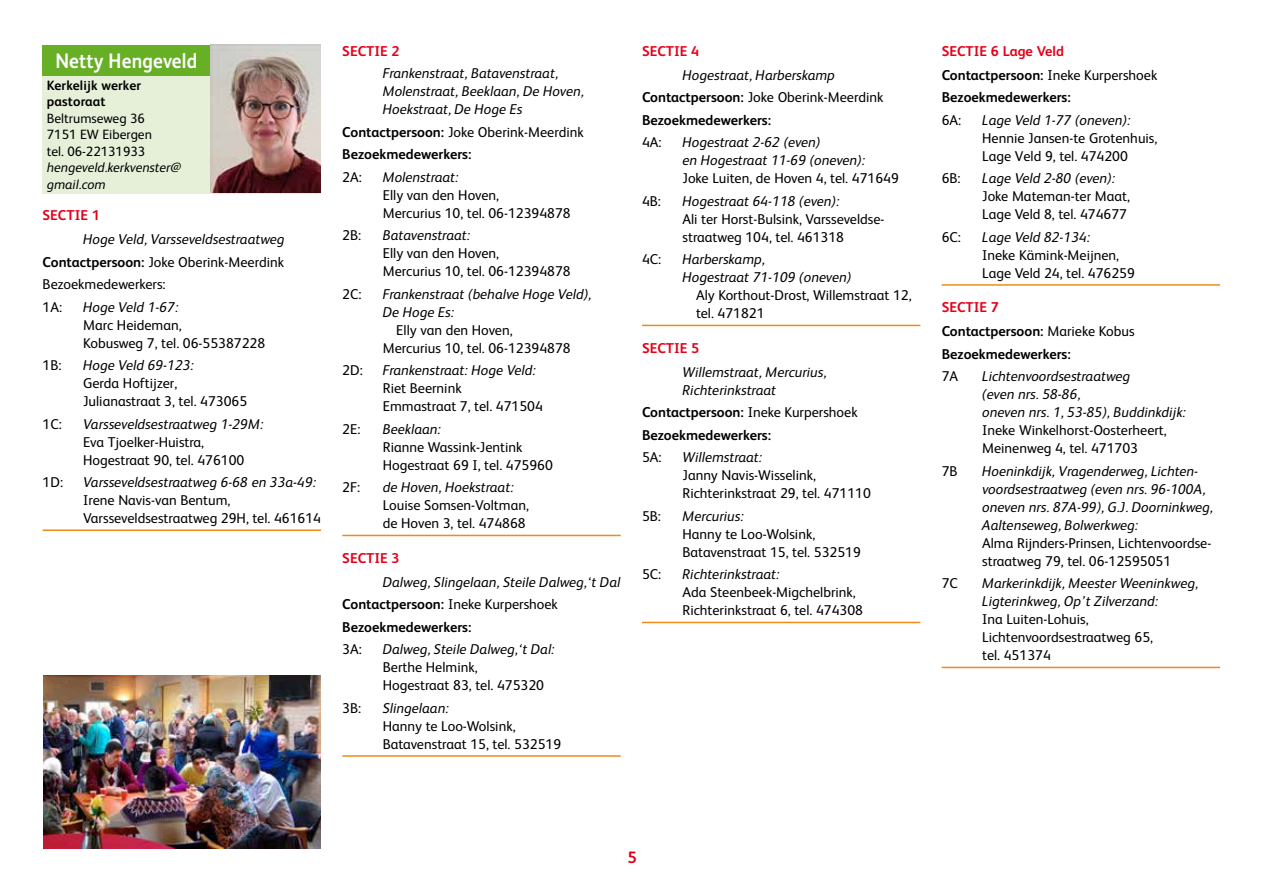
<style>
.page{position:relative;width:1263px;height:893px;background:#fff}
.page>*{position:absolute;margin:0;border:0;box-sizing:border-box;transform-origin:0 0}
.t1{font:700 21px "FS Albert";letter-spacing:.01em;color:#fff;scale:.9 1}
.t2{font:700 16.5px "FS Albert";color:#e2001a}
.t3{font:14.25px/18px "FS Albert";color:#000}
.t4{font:italic 14.25px/18px "FS Albert";color:#000}
.t5{font:700 14.25px/22.5px "FS Albert";color:#000}
.t6{font:700 14.25px "FS Albert";color:#e2001a}
.t7{font:13.5px/16.5px "FS Albert";color:#000}
.t8{font:italic 13.5px/16.5px "FS Albert";color:#000}
.t9{font:700 13.5px/16.5px "FS Albert";letter-spacing:.01em;color:#000}
.s1{font-style:italic}
.s2{font-weight:700}
.s3{font-weight:400}
.s4{font-weight:700;font-style:normal}
.s5{font-style:normal}
.s6{font-weight:400;font-style:italic}
.s7{font-weight:700;color:#e2001a}
.s8{color:#e2001a}
</style>
<div class="page">
<hr style="left:43px;top:529px;width:278px;height:2px;background:#f08a1a">
<div style="left:43px;top:74px;width:278px;height:120px;background:#e6f0d8"></div>
<div style="left:43px;top:45px;width:186px;height:31px;background:#67af24"></div>
<img style="left:210px;top:45px;width:111px;height:148px">
<hr style="left:342px;top:535px;width:279px;height:1px;background:#f08a1a">
<hr style="left:342px;top:755px;width:279px;height:2px;background:#f08a1a">
<hr style="left:642px;top:325px;width:278px;height:1px;background:#f08a1a">
<hr style="left:642px;top:622px;width:278px;height:1px;background:#f08a1a">
<hr style="left:942px;top:284px;width:278px;height:2px;background:#f08a1a">
<hr style="left:942px;top:667px;width:278px;height:1px;background:#f08a1a">
<img style="left:44px;top:675px;width:277px;height:173px">
<h1 class="t1" style="left:55px;top:47px;width:159px">Netty Hengeveld</h1>
<p class="t9" style="left:47px;top:76px;width:96px">Kerkelijk werker pastoraat</p>
<p class="t7" style="left:47px;top:109px;width:107px">Beltrumseweg 36<br>7151 EW Eibergen tel. 06-22131933</p>
<p class="t8" style="left:47px;top:159px;width:136px">hengeveld.kerkvenster@ gmail.com</p>
<p class="t6" style="left:43px;top:205px;width:59px">SECTIE 1</p>
<p class="t3" style="left:43px;top:227px;width:243px;line-height:22.5px;text-indent:40px"><span class="s1">Hoge Veld, Varsseveldsestraatweg<br></span><span class="s2">Contactpersoon:</span> Joke Oberink-Meerdink<br>Bezoekmedewerkers:<br>1A:</p>
<p class="t4" style="left:83px;top:297px;width:97px">Hoge Veld 1-67:</p>
<p class="t3" style="left:83px;top:315px;width:184px">Marc Heideman,<br>Kobusweg 7, tel. 06-55387228</p>
<p class="t3" style="left:43px;top:355px;width:20px">1B:</p>
<p class="t4" style="left:83px;top:355px;width:112px">Hoge Veld 69-123:</p>
<p class="t3" style="left:83px;top:373px;width:166px">Gerda Hoftijzer,<br>Julianastraat 3, tel. 473065</p>
<p class="t3" style="left:43px;top:414px;width:21px">1C:</p>
<p class="t4" style="left:83px;top:414px;width:182px">Varsseveldsestraatweg 1-29M:</p>
<p class="t3" style="left:83px;top:432px;width:163px">Eva Tjoelker-Huistra,<br>Hogestraat 90, tel. 476100</p>
<p class="t3" style="left:43px;top:472px;width:22px">1D:</p>
<p class="t4" style="left:83px;top:472px;width:235px">Varsseveldsestraatweg 6-68 en 33a-49:</p>
<p class="t3" style="left:83px;top:490px;width:239px">Irene Navis-van Bentum,<br>Varsseveldsestraatweg 29H, tel. 461614</p>
<p class="t6" style="left:342px;top:41px;width:59px">SECTIE 2</p>
<p class="t4" style="left:383px;top:64px;width:202px">Frankenstraat, Batavenstraat,<br>Molenstraat, Beeklaan, De Hoven,<br>Hoekstraat, De Hoge Es</p>
<p class="t5" style="left:342px;top:120px;width:243px">Contactpersoon: <span class="s3">Joke Oberink-Meerdink<br></span>Bezoekmedewerkers:</p>
<p class="t3" style="left:342px;top:167px;width:21px">2A:</p>
<p class="t4" style="left:383px;top:167px;width:77px">Molenstraat:</p>
<p class="t3" style="left:383px;top:185px;width:189px">Elly van den Hoven,<br>Mercurius 10, tel. 06-12394878</p>
<p class="t3" style="left:342px;top:226px;width:20px">2B:</p>
<p class="t4" style="left:383px;top:226px;width:89px">Batavenstraat:</p>
<p class="t3" style="left:383px;top:244px;width:189px">Elly van den Hoven,<br>Mercurius 10, tel. 06-12394878</p>
<p class="t3" style="left:342px;top:284px;width:21px">2C:</p>
<p class="t4" style="left:383px;top:284px;width:210px">Frankenstraat (behalve Hoge Veld),<br>De Hoge Es:</p>
<p class="t3" style="left:383px;top:320px;width:189px;text-indent:13px">Elly van den Hoven,<br>Mercurius 10, tel. 06-12394878</p>
<p class="t3" style="left:342px;top:361px;width:22px">2D:</p>
<p class="t4" style="left:383px;top:361px;width:154px">Frankenstraat: Hoge Veld:</p>
<p class="t3" style="left:383px;top:379px;width:162px">Riet Beernink<br>Emmastraat 7, tel. 471504</p>
<p class="t3" style="left:342px;top:419px;width:20px">2E:</p>
<p class="t4" style="left:383px;top:419px;width:60px">Beeklaan:</p>
<p class="t3" style="left:383px;top:437px;width:172px">Rianne Wassink-Jentink<br>Hogestraat 69 I, tel. 475960</p>
<p class="t3" style="left:342px;top:478px;width:20px">2F:</p>
<p class="t4" style="left:383px;top:478px;width:132px">de Hoven, Hoekstraat:</p>
<p class="t3" style="left:383px;top:496px;width:148px">Louise Somsen-Voltman, de Hoven 3, tel. 474868</p>
<p class="t6" style="left:342px;top:548px;width:59px">SECTIE 3</p>
<p class="t4" style="left:342px;top:570px;width:280px;line-height:22.5px;text-indent:40px">Dalweg, Slingelaan, Steile Dalweg,‘t Dal<br><span class="s4">Contactpersoon:</span> <span class="s5">Ineke Kurpershoek<br></span><span class="s4">Bezoekmedewerkers:</span></p>
<p class="t3" style="left:342px;top:640px;width:21px">3A:</p>
<p class="t4" style="left:383px;top:640px;width:173px">Dalweg, Steile Dalweg,‘t Dal:</p>
<p class="t3" style="left:383px;top:658px;width:163px">Berthe Helmink,<br>Hogestraat 83, tel. 475320</p>
<p class="t3" style="left:342px;top:698px;width:20px">3B:</p>
<p class="t4" style="left:383px;top:698px;width:67px">Slingelaan:</p>
<p class="t3" style="left:383px;top:716px;width:180px">Hanny te Loo-Wolsink,<br>Batavenstraat 15, tel. 532519</p>
<p class="t6" style="left:642px;top:41px;width:59px">SECTIE 4</p>
<p class="t5" style="left:642px;top:63px;width:243px;text-indent:40px"><span class="s6">Hogestraat, Harberskamp<br></span>Contactpersoon: <span class="s3">Joke Oberink-Meerdink<br></span>Bezoekmedewerkers:</p>
<p class="t3" style="left:642px;top:133px;width:21px">4A:</p>
<p class="t4" style="left:682px;top:133px;width:184px">Hogestraat 2-62 (even)<br>en Hogestraat 11-69 (oneven):</p>
<p class="t3" style="left:682px;top:169px;width:218px">Joke Luiten, de Hoven 4, tel. 471649</p>
<p class="t3" style="left:642px;top:191px;width:20px">4B:</p>
<p class="t4" style="left:682px;top:191px;width:158px">Hogestraat 64-118 (even):</p>
<p class="t3" style="left:682px;top:209px;width:203px">Ali ter Horst-Bulsink, Varsseveldse&shy;straatweg 104, tel. 461318</p>
<p class="t3" style="left:642px;top:250px;width:21px">4C:</p>
<p class="t4" style="left:682px;top:250px;width:170px">Harberskamp,<br>Hogestraat 71-109 (oneven)</p>
<p class="t3" style="left:696px;top:286px;width:217px">Aly Korthout-Drost, Willemstraat 12, tel. 471821</p>
<p class="t6" style="left:642px;top:338px;width:59px">SECTIE 5</p>
<p class="t4" style="left:682px;top:362px;width:145px">Willemstraat, Mercurius,<br>Richterinkstraat</p>
<p class="t5" style="left:642px;top:401px;width:217px">Contactpersoon: <span class="s3">Ineke Kurpershoek<br></span>Bezoekmedewerkers:</p>
<p class="t3" style="left:642px;top:448px;width:21px">5A:</p>
<p class="t4" style="left:682px;top:448px;width:81px">Willemstraat:</p>
<p class="t3" style="left:682px;top:466px;width:190px">Janny Navis-Wisselink,<br>Richterinkstraat 29, tel. 471110</p>
<p class="t3" style="left:642px;top:506px;width:20px">5B:</p>
<p class="t4" style="left:682px;top:506px;width:63px">Mercurius:</p>
<p class="t3" style="left:682px;top:524px;width:180px">Hanny te Loo-Wolsink,<br>Batavenstraat 15, tel. 532519</p>
<p class="t3" style="left:642px;top:565px;width:21px">5C:</p>
<p class="t4" style="left:682px;top:565px;width:98px">Richterinkstraat:</p>
<p class="t3" style="left:682px;top:583px;width:182px">Ada Steenbeek-Migchelbrink,<br>Richterinkstraat 6, tel. 474308</p>
<p class="t3" style="left:942px;top:38px;width:217px;line-height:24px"><span class="s7">SECTIE 6 Lage Veld<br></span><span class="s2">Contactpersoon:</span> Ineke Kurpershoek</p>
<p class="t5" style="left:942px;top:86px;width:131px">Bezoekmedewerkers:</p>
<p class="t3" style="left:942px;top:110px;width:21px">6A:</p>
<p class="t4" style="left:982px;top:110px;width:150px">Lage Veld 1-77 (oneven):</p>
<p class="t3" style="left:982px;top:128px;width:177px">Hennie Jansen-te Grotenhuis,<br>Lage Veld 9, tel. 474200</p>
<p class="t3" style="left:942px;top:169px;width:20px">6B:</p>
<p class="t4" style="left:982px;top:169px;width:134px">Lage Veld 2-80 (even):</p>
<p class="t3" style="left:982px;top:187px;width:149px">Joke Mateman-ter Maat,<br>Lage Veld 8, tel. 474677</p>
<p class="t3" style="left:942px;top:227px;width:21px">6C:</p>
<p class="t4" style="left:982px;top:227px;width:110px">Lage Veld 82-134:</p>
<p class="t3" style="left:982px;top:245px;width:154px">Ineke Kämink-Meijnen,<br>Lage Veld 24, tel. 476259</p>
<p class="t5" style="left:942px;top:295px;width:194px;line-height:24px"><span class="s8">SECTIE 7<br></span>Contactpersoon: <span class="s3">Marieke Kobus</span></p>
<p class="t5" style="left:942px;top:342px;width:131px">Bezoekmedewerkers:</p>
<p class="t3" style="left:942px;top:367px;width:18px">7A</p>
<p class="t4" style="left:982px;top:367px;width:205px">Lichtenvoordsestraatweg<br>(even nrs. 58-86,<br>oneven nrs. 1, 53-85), Buddinkdijk:</p>
<p class="t3" style="left:982px;top:421px;width:186px">Ineke Winkelhorst-Oosterheert,<br>Meinenweg 4, tel. 471703</p>
<p class="t3" style="left:942px;top:461px;width:17px">7B</p>
<p class="t4" style="left:982px;top:461px;width:232px">Hoeninkdijk, Vragenderweg, Lichten&shy;voordsestraatweg (even nrs. 96-100A, oneven nrs. 87A-99), G.J. Doorninkweg, Aaltenseweg, Bolwerkweg:</p>
<p class="t3" style="left:982px;top:533px;width:231px">Alma Rijnders-Prinsen, Lichtenvoordse&shy;straatweg 79, tel. 06-12595051</p>
<p class="t3" style="left:942px;top:574px;width:18px">7C</p>
<p class="t4" style="left:982px;top:574px;width:217px">Markerinkdijk, Meester Weeninkweg,<br>Ligterinkweg, Op’t Zilverzand:</p>
<p class="t3" style="left:982px;top:610px;width:172px">Ina Luiten-Lohuis,<br>Lichtenvoordsestraatweg 65, tel. 451374</p>
<p class="t2" style="left:627px;top:846px;width:11px">5</p>
</div>
